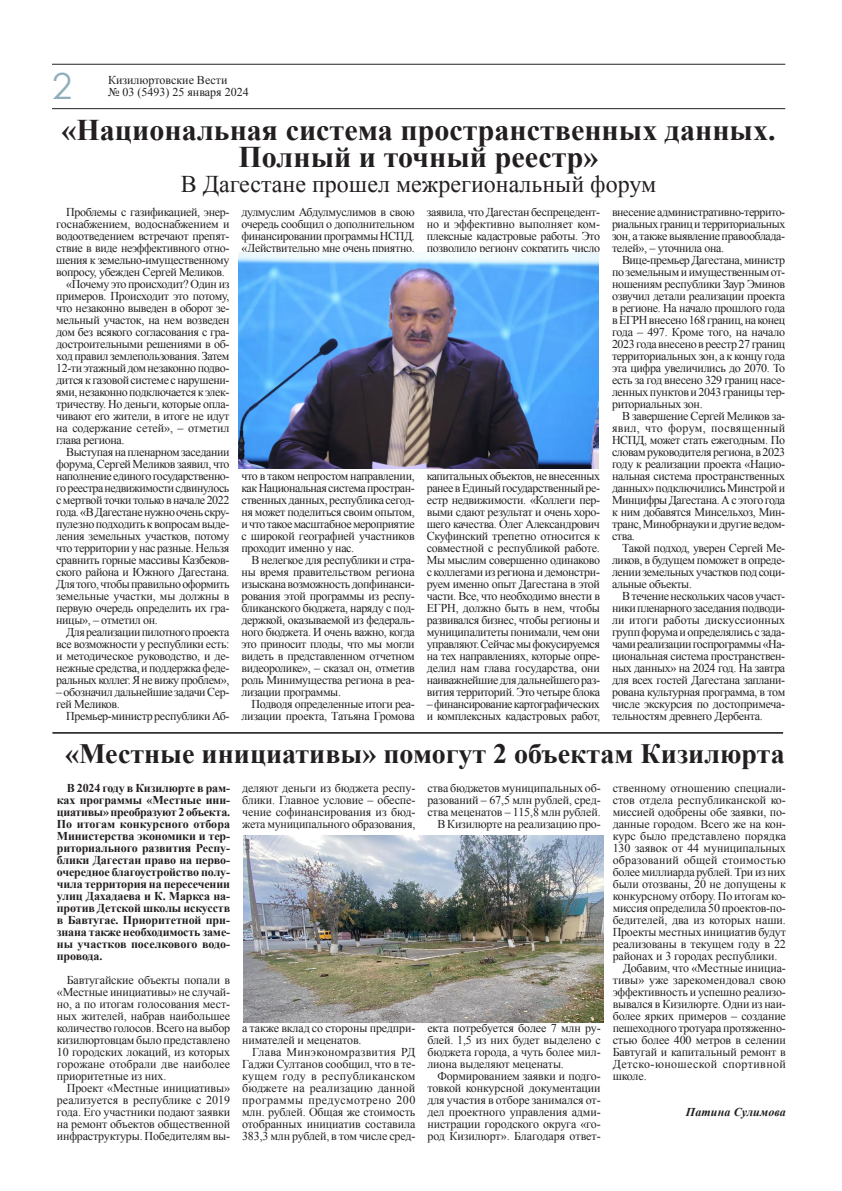
<style>
.page{position:relative;width:842px;height:1191px;background:#fff}
.page>*{position:absolute;margin:0;border:0;box-sizing:border-box;transform-origin:0 0}
.КВ_ЗАГОЛОВОК{font:36px "Century Gothic";color:#91aebd}
.КВ_ОСНОВНОЙ_1{font:700 30px/27px "Times New Roman";color:#231f20;text-align:center}
.КВ_ОСНОВНОЙ_1-2{font:700 28px "Times New Roman";color:#231f20}
.КВ_ОСНОВНОЙ_1-3{font:24px "Times New Roman";color:#231f20}
.КВ_ОСНОВНОЙ_1-4{font:12px/12px "Times New Roman";letter-spacing:-.03em;color:#231f20;text-align:justify}
.КВ_ОСНОВНОЙ_1-5{font:700 12px/12px "Times New Roman";letter-spacing:-.015em;color:#231f20;text-align:justify}
.КВ_ОСНОВНОЙ_1-6{font:12px/12px "Times New Roman";letter-spacing:-.01em;color:#231f20}
.КВ_ОСНОВНОЙ_1-7{font:12px "Times New Roman";color:#231f20}
.КВ_ОСНОВНОЙ_1-8{font:italic 700 12px "Times New Roman";letter-spacing:.01em;color:#231f20}
</style>
<div class="page">
<hr style="left:52px;top:64px;width:733px;height:1px;background:#231f20">
<hr style="left:52px;top:108px;width:733px;height:1px;background:#231f20">
<hr style="left:52px;top:732px;width:731px;height:1px;background:#231f20">
<hr style="left:52px;top:733px;width:731px;height:1px;background:#231f20">
<img style="left:243px;top:836px;width:360px;height:186px">
<img style="left:238px;top:252px;width:361px;height:216px">
<p class="КВ_ЗАГОЛОВОК" style="left:52px;top:61px;width:21px">2</p>
<p class="КВ_ОСНОВНОЙ_1-7" style="left:108px;top:72px;width:121px">Кизилюртовские Вести</p>
<p class="КВ_ОСНОВНОЙ_1-7" style="left:108px;top:84px;width:142px">№ 03 (5493) 25 января 2024</p>
<p class="КВ_ОСНОВНОЙ_1" style="left:62px;top:116px;width:715px">«Национальная система пространственных данных.<br>Полный и точный реестр»</p>
<p class="КВ_ОСНОВНОЙ_1-3" style="left:181px;top:168px;width:477px">В Дагестане прошел межрегиональный форум</p>
<p class="КВ_ОСНОВНОЙ_1-4" style="left:56px;top:206px;width:175px;text-indent:10px">Проблемы с газификацией, энер&shy;госнабжением, водоснабжением и водоотведением встречают препят&shy;ствие в виде неэффективного отно&shy;шения к земельно-имущественному вопросу, убежден Сергей Меликов.</p>
<p class="КВ_ОСНОВНОЙ_1-4" style="left:56px;top:278px;width:175px;text-indent:10px">«Почему это происходит? Один из примеров. Происходит это потому, что незаконно выведен в оборот зе&shy;мельный участок, на нем возведен дом без всякого согласования с гра&shy;достроительными решениями в об&shy;ход правил землепользования. Затем 12-ти этажный дом незаконно подво&shy;дится к газовой системе с нарушени&shy;ями, незаконно подключается к элек&shy;тричеству. Но деньги, которые опла&shy;чивают его жители, в итоге не идут на содержание сетей», – отметил глава региона.</p>
<p class="КВ_ОСНОВНОЙ_1-4" style="left:56px;top:446px;width:175px;text-indent:10px">Выступая на пленарном заседании форума, Сергей Меликов заявил, что наполнение единого государственно&shy;го реестра недвижимости сдвинулось с мертвой точки только в начале 2022 года. «В Дагестане нужно очень скру&shy;пулезно подходить к вопросам выде&shy;ления земельных участков, потому что территории у нас разные. Нельзя сравнить горные массивы Казбеков&shy;ского района и Южного Дагестана.<br>Для того, чтобы правильно оформить земельные участки, мы должны в первую очередь определить их гра&shy;ницы», – отметил он.</p>
<p class="КВ_ОСНОВНОЙ_1-4" style="left:56px;top:626px;width:175px;text-indent:10px">Для реализации пилотного проекта все возможности у республики есть: и методическое руководство, и де&shy;нежные средства, и поддержка феде&shy;ральных коллег. Я не вижу проблем»,</p>
<p class="КВ_ОСНОВНОЙ_1-4" style="left:56px;top:686px;width:175px">– обозначил дальнейшие задачи Сер&shy;гей Меликов.</p>
<p class="КВ_ОСНОВНОЙ_1-4" style="left:66px;top:710px;width:165px">Премьер-министр республики Аб-</p>
<p class="КВ_ОСНОВНОЙ_1-4" style="left:241px;top:206px;width:175px">дулмуслим Абдулмуслимов в свою очередь сообщил о дополнительном финансировании программы НСПД. «Действительно мне очень приятно,</p>
<p class="КВ_ОСНОВНОЙ_1-4" style="left:427px;top:206px;width:175px">заявила, что Дагестан беспрецедент&shy;но и эффективно выполняет ком&shy;плексные кадастровые работы. Это позволило региону сократить число</p>
<p class="КВ_ОСНОВНОЙ_1-4" style="left:612px;top:206px;width:175px">внесение административно-террито&shy;риальных границ и территориальных зон, а также выявление правооблада&shy;телей», – уточнила она.</p>
<p class="КВ_ОСНОВНОЙ_1-4" style="left:612px;top:254px;width:175px;text-indent:10px">Вице-премьер Дагестана, министр по земельным и имущественным от&shy;ношениям республики Заур Эминов озвучил детали реализации проекта в регионе. На начало прошлого года в ЕГРН внесено 168 границ, на конец года – 497. Кроме того, на начало 2023 года внесено в реестр 27 границ территориальных зон, а к концу года эта цифра увеличились до 2070. То есть за год внесено 329 границ насе&shy;ленных пунктов и 2043 границы тер&shy;риториальных зон.</p>
<p class="КВ_ОСНОВНОЙ_1-4" style="left:612px;top:410px;width:175px;text-indent:10px">В завершение Сергей Меликов за&shy;явил, что форум, посвященный НСПД, может стать ежегодным. По словам руководителя региона, в 2023 году к реализации проекта «Нацио&shy;нальная система пространственных данных» подключились Минстрой и Минцифры Дагестана. А с этого года к ним добавятся Минсельхоз, Мин&shy;транс, Минобрнауки и другие ведом&shy;ства.</p>
<p class="КВ_ОСНОВНОЙ_1-4" style="left:612px;top:542px;width:175px;text-indent:10px">Такой подход, уверен Сергей Ме&shy;ликов, в будущем поможет в опреде&shy;лении земельных участков под соци&shy;альные объекты.</p>
<p class="КВ_ОСНОВНОЙ_1-4" style="left:612px;top:590px;width:175px;text-indent:10px">В течение нескольких часов участ&shy;ники пленарного заседания подводи&shy;ли итоги работы дискуссионных групп форума и определялись с зада&shy;чами реализации госпрограммы «На&shy;циональная система пространствен&shy;ных данных» на 2024 год. На завтра для всех гостей Дагестана заплани&shy;рована культурная программа, в том числе экскурсия по достопримеча&shy;тельностям древнего Дербента.</p>
<p class="КВ_ОСНОВНОЙ_1-2" style="left:65px;top:734px;width:721px">«Местные инициативы» помогут 2 объектам Кизилюрта</p>
<p class="КВ_ОСНОВНОЙ_1-4" style="left:427px;top:470px;width:175px">капитальных объектов, не внесенных ранее в Единый государственный ре&shy;естр недвижимости. «Коллеги пер&shy;выми сдают результат и очень хоро&shy;шего качества. Олег Александрович Скуфинский трепетно относится к совместной с республикой работе.<br>Мы мыслим совершенно одинаково с коллегами из региона и демонстри&shy;руем именно опыт Дагестана в этой части. Все, что необходимо внести в ЕГРН, должно быть в нем, чтобы развивался бизнес, чтобы регионы и муниципалитеты понимали, чем они управляют. Сейчас мы фокусируемся на тех направлениях, которые опре&shy;делил нам глава государства, они наиважнейшие для дальнейшего раз&shy;вития территорий. Это четыре блока</p>
<p class="КВ_ОСНОВНОЙ_1-4" style="left:427px;top:698px;width:175px">– финансирование картографических и комплексных кадастровых работ,</p>
<p class="КВ_ОСНОВНОЙ_1-4" style="left:241px;top:470px;width:175px">что в таком непростом направлении, как Национальная система простран&shy;ственных данных, республика сегод&shy;ня может поделиться своим опытом, и что такое масштабное мероприятие с широкой географией участников проходит именно у нас.</p>
<p class="КВ_ОСНОВНОЙ_1-4" style="left:241px;top:554px;width:175px;text-indent:10px">В нелегкое для республики и стра&shy;ны время правительством региона изыскана возможность допфинанси&shy;рования этой программы из респу&shy;бликанского бюджета, наряду с под&shy;держкой, оказываемой из федераль&shy;ного бюджета. И очень важно, когда это приносит плоды, что мы могли видеть в представленном отчетном видеоролике», – сказал он, отметив роль Минимущества региона в реа&shy;лизации программы.</p>
<p class="КВ_ОСНОВНОЙ_1-4" style="left:241px;top:698px;width:175px;text-align:right">Подводя определенные итоги реа&shy;лизации проекта, Татьяна Громова</p>
<p class="КВ_ОСНОВНОЙ_1-5" style="left:57px;top:782px;width:175px;text-indent:10px">В 2024 году в Кизилюрте в рам&shy;ках программы «Местные ини&shy;циативы» преобразуют 2 объекта.<br>По итогам конкурсного отбора Министерства экономики и тер&shy;риториального развития Респу&shy;блики Дагестан право на перво&shy;очередное благоустройство полу&shy;чила территория на пересечении улиц Дахадаева и К. Маркса на&shy;против Детской школы искусств в Бавтугае. Приоритетной при&shy;знана также необходимость заме&shy;ны участков поселкового водо&shy;провода.</p>
<p class="КВ_ОСНОВНОЙ_1-4" style="left:57px;top:974px;width:175px;text-indent:10px">Бавтугайские объекты попали в «Местные инициативы» не случай&shy;но, а по итогам голосования мест&shy;ных жителей, набрав наибольшее количество голосов. Всего на выбор кизилюртовцам было представлено 10 городских локаций, из которых горожане отобрали две наиболее приоритетные из них.</p>
<p class="КВ_ОСНОВНОЙ_1-4" style="left:57px;top:1082px;width:175px;text-indent:10px">Проект «Местные инициативы» реализуется в республике с 2019 года. Его участники подают заявки на ремонт объектов общественной инфраструктуры. Победителям вы-</p>
<p class="КВ_ОСНОВНОЙ_1-4" style="left:242px;top:782px;width:175px">деляют деньги из бюджета респу&shy;блики. Главное условие – обеспе&shy;чение софинансирования из бюд&shy;жета муниципального образования,</p>
<p class="КВ_ОСНОВНОЙ_1-4" style="left:427px;top:782px;width:175px">ства бюджетов муниципальных об&shy;разований – 67,5 млн рублей, сред&shy;ства меценатов – 115,8 млн рублей.</p>
<p class="КВ_ОСНОВНОЙ_1-4" style="left:437px;top:818px;width:165px">В Кизилюрте на реализацию про-</p>
<p class="КВ_ОСНОВНОЙ_1-6" style="left:242px;top:1022px;width:175px">а также вклад со стороны предпри&shy;нимателей и меценатов.</p>
<p class="КВ_ОСНОВНОЙ_1-4" style="left:242px;top:1046px;width:175px;text-indent:10px">Глава Минэкономразвития РД Гаджи Султанов сообщил, что в те&shy;кущем году в республиканском бюджете на реализацию данной программы предусмотрено 200 млн. рублей. Общая же стоимость отобранных инициатив составила 383,3 млн рублей, в том числе сред-</p>
<p class="КВ_ОСНОВНОЙ_1-4" style="left:427px;top:1022px;width:175px">екта потребуется более 7 млн ру&shy;блей. 1,5 из них будет выделено с бюджета города, а чуть более мил&shy;лиона выделяют меценаты.</p>
<p class="КВ_ОСНОВНОЙ_1-4" style="left:427px;top:1070px;width:175px;text-indent:10px">Формированием заявки и подго&shy;товкой конкурсной документации для участия в отборе занимался от&shy;дел проектного управления адми&shy;нистрации городского округа «го&shy;род Кизилюрт». Благодаря ответ-</p>
<p class="КВ_ОСНОВНОЙ_1-4" style="left:613px;top:782px;width:175px">ственному отношению специали&shy;стов отдела республиканской ко&shy;миссией одобрены обе заявки, по&shy;данные городом. Всего же на кон&shy;курс было представлено порядка 130 заявок от 44 муниципальных образований общей стоимостью более миллиарда рублей. Три из них были отозваны, 20 не допущены к конкурсному отбору. По итогам ко&shy;миссия определила 50 проектов-по&shy;бедителей, два из которых наши.<br>Проекты местных инициатив будут реализованы в текущем году в 22 районах и 3 городах республики.</p>
<p class="КВ_ОСНОВНОЙ_1-4" style="left:613px;top:962px;width:175px;text-indent:10px">Добавим, что «Местные инициа&shy;тивы» уже зарекомендовал свою эффективность и успешно реализо&shy;вывался в Кизилюрте. Одни из наи&shy;более ярких примеров – создание пешеходного тротуара протяженно&shy;стью более 400 метров в селении Бавтугай и капитальный ремонт в Детско-юношеской спортивной школе.</p>
<p class="КВ_ОСНОВНОЙ_1-8" style="left:686px;top:1104px;width:102px">Патина Сулимова</p>
</div>
